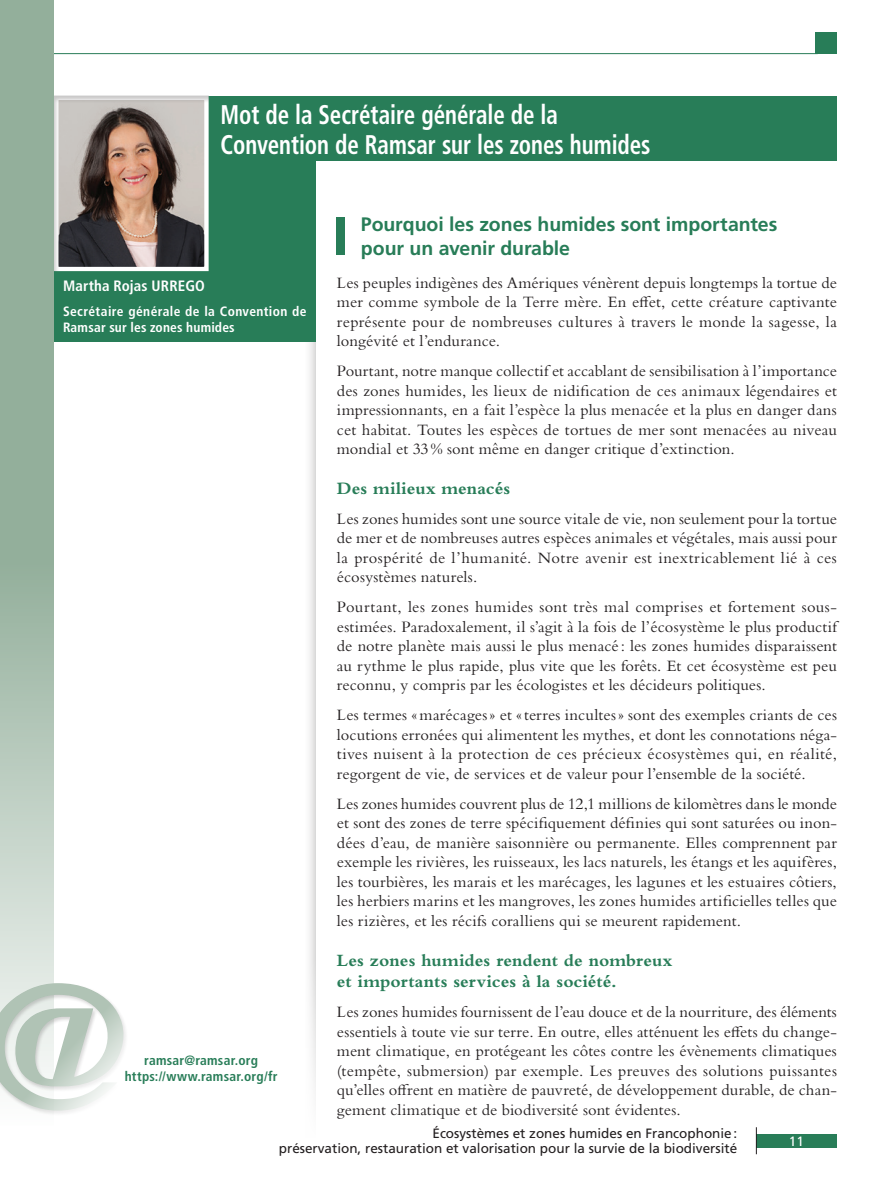
<style>
.page{position:relative;width:891px;height:1188px;background:#fff}
.page>*{position:absolute;margin:0;border:0;box-sizing:border-box;transform-origin:0 0}
.t1{font:700 condensed 27px/30px "Frutiger LT Std";color:#fff;scale:.85 1}
.t2{font:700 19.5px/23.2px "Frutiger LT Std";letter-spacing:-.005em;color:#287d58}
.t3{font:700 18px/21.8px "Bembo Std";letter-spacing:.005em;color:#287d58}
.t4{font:16.5px/19.5px "Bembo Std";letter-spacing:.005em;color:#231f20;text-align:justify}
.t5{font:700 condensed 15px "Frutiger LT Std";letter-spacing:.01em;color:#fff}
.t6{font:13.5px/15px "Frutiger LT Std";color:#231f20;text-align:right}
.t7{font:700 condensed 13.5px/16px "Frutiger LT Std";letter-spacing:.025em;color:#fff}
.t8{font:700 condensed 13.5px/16px "Frutiger LT Std";letter-spacing:.015em;color:#287d58;text-align:center}
.t9{font:13.5px "Frutiger LT Std";color:#fff}
</style>
<div class="page">
<div style="left:815px;top:32px;width:22px;height:22px;background:#287d58"></div>
<hr style="left:0;top:53px;width:818px;height:1px;background:#287d58">
<div style="left:0;top:96px;width:837px;height:65px;background:#287d58"></div>
<svg style="left:0;top:0;width:54px;height:982px;background:#a4bbaa"></svg>
<div style="left:0;top:982px;width:129px;height:134px;background:#231f20;opacity:.2"></div>
<svg style="left:0;top:983px;width:124px;height:128px"></svg>
<div style="left:54px;top:161px;width:262px;height:181px;background:#287d58"></div>
<div style="left:53px;top:94px;width:159px;height:180px;background:#231f20;opacity:.25"></div>
<div style="left:337px;top:217px;width:8px;height:38px;background:#287d58"></div>
<div style="left:756px;top:1134px;width:81px;height:14px;background:#287d58"></div>
<svg style="left:756px;top:1127px;width:1px;height:27px"></svg>
<h1 class="t1" style="left:220px;top:100px;width:507px">Mot de la Secrétaire générale de la<br>Convention de Ramsar sur les zones humides</h1>
<p class="t5" style="left:63px;top:277px;width:143px">Martha Rojas URREGO</p>
<p class="t7" style="left:63px;top:303px;width:245px">Secrétaire générale de la Convention de<br>Ramsar sur les zones humides</p>
<p class="t8" style="left:125px;top:1052px;width:154px">ramsar@ramsar.org https://www.ramsar.org/fr</p>
<p class="t2" style="left:361px;top:213px;width:418px">Pourquoi les zones humides sont importantes pour un avenir durable</p>
<p class="t4" style="left:337px;top:272px;width:502px">Les peuples indigènes des Amériques vénèrent depuis longtemps la tortue de mer comme symbole de la Terre mère. En effet, cette créature captivante représente pour de nombreuses cultures à travers le monde la sagesse, la longévité et l’endurance.</p>
<p class="t4" style="left:337px;top:361px;width:502px">Pourtant, notre manque collectif et accablant de sensibilisation à l’importance des zones humides, les lieux de nidification de ces animaux légendaires et impressionnants, en a fait l’espèce la plus menacée et la plus en danger dans cet habitat. Toutes les espèces de tortues de mer sont menacées au niveau mondial et 33% sont même en danger critique d’extinction.</p>
<p class="t3" style="left:337px;top:477px;width:175px">Des milieux menacés</p>
<p class="t4" style="left:337px;top:509px;width:502px">Les zones humides sont une source vitale de vie, non seulement pour la tortue de mer et de nombreuses autres espèces animales et végétales, mais aussi pour la prospérité de l’humanité. Notre avenir est inextricablement lié à ces écosystèmes naturels.</p>
<p class="t4" style="left:337px;top:597px;width:502px">Pourtant, les zones humides sont très mal comprises et fortement sous&shy;estimées. Paradoxalement, il s’agit à la fois de l’écosystème le plus productif de notre planète mais aussi le plus menacé : les zones humides disparaissent au rythme le plus rapide, plus vite que les forêts. Et cet écosystème est peu reconnu, y compris par les écologistes et les décideurs politiques.</p>
<p class="t4" style="left:337px;top:705px;width:502px">Les termes «marécages» et «terres incultes» sont des exemples criants de ces locutions erronées qui alimentent les mythes, et dont les connotations néga&shy;tives nuisent à la protection de ces précieux écosystèmes qui, en réalité, regorgent de vie, de services et de valeur pour l’ensemble de la société.</p>
<p class="t4" style="left:337px;top:794px;width:502px">Les zones humides couvrent plus de 12,1 millions de kilomètres dans le monde et sont des zones de terre spécifiquement définies qui sont saturées ou inon&shy;dées d’eau, de manière saisonnière ou permanente. Elles comprennent par exemple les rivières, les ruisseaux, les lacs naturels, les étangs et les aquifères, les tourbières, les marais et les marécages, les lagunes et les estuaires côtiers, les herbiers marins et les mangroves, les zones humides artificielles telles que les rizières, et les récifs coralliens qui se meurent rapidement.</p>
<p class="t3" style="left:337px;top:949px;width:337px">Les zones humides rendent de nombreux et importants services à la société.</p>
<p class="t4" style="left:337px;top:1002px;width:502px">Les zones humides fournissent de l’eau douce et de la nourriture, des éléments essentiels à toute vie sur terre. En outre, elles atténuent les effets du change&shy;ment climatique, en protégeant les côtes contre les évènements climatiques (tempête, submersion) par exemple. Les preuves des solutions puissantes qu’elles offrent en matière de pauvreté, de développement durable, de chan&shy;gement climatique et de biodiversité sont évidentes.</p>
<p class="t6" style="left:279px;top:1126px;width:460px">Écosystèmes et zones humides en Francophonie:<br>préservation, restauration et valorisation pour la survie de la biodiversité</p>
<p class="t9" style="left:789px;top:1133px;width:17px">11</p>
</div>
